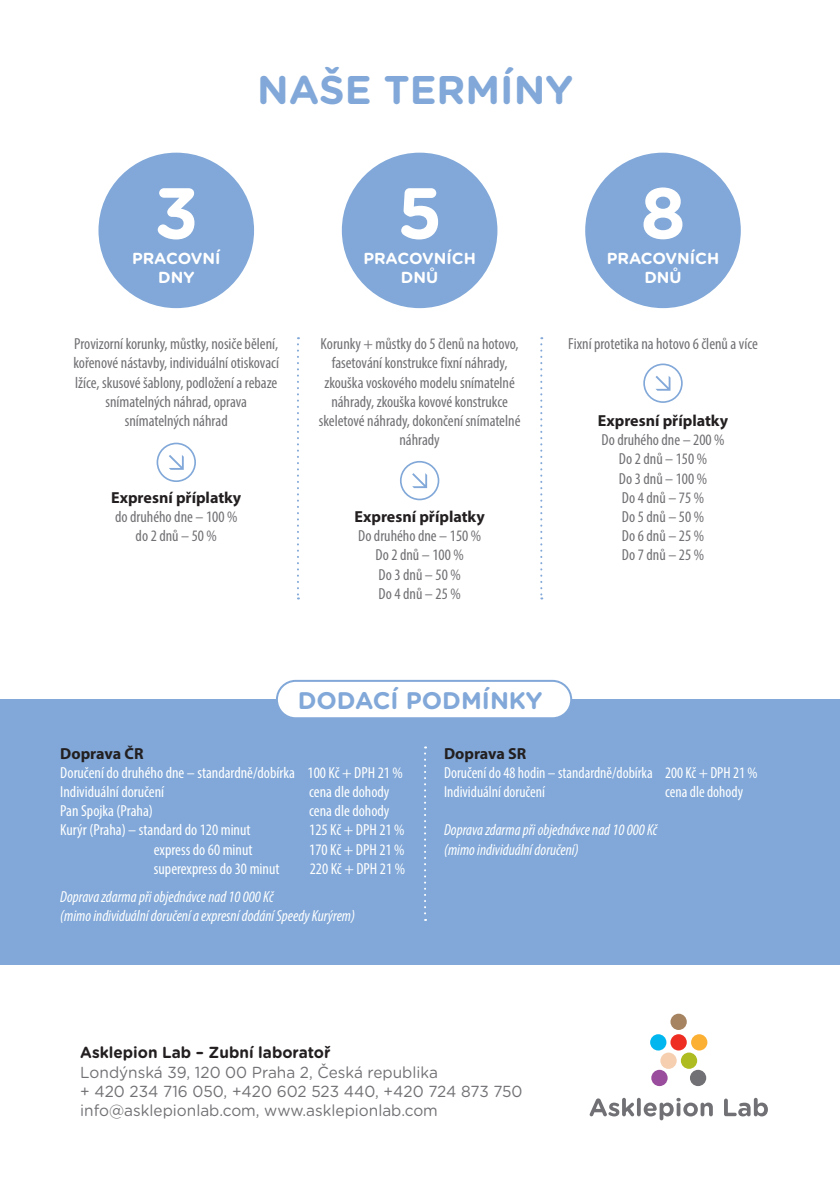
<style>
.page{position:relative;width:840px;height:1191px;background:#fff}
.page>*{position:absolute;margin:0;border:0;box-sizing:border-box;transform-origin:0 0}
.t1{font:700 72px "Gotham Rounded";color:#fff}
.t2{font:700 40px "Gotham Rounded";color:#81a8d8}
.t3{font:700 24px "Gotham Rounded";color:#81a8d8}
.t4{font:condensed 16px/19.2px "Myriad Pro";color:#717074;text-align:center}
.t5{font:condensed 16px/19.2px "Myriad Pro";color:#fff}
.t6{font:italic condensed 16px/19.2px "Myriad Pro";color:#fff}
.t7{font:16px/19.2px "Gotham Rounded";color:#717074;scale:.96 1}
.t8{font:700 16px "Myriad Pro";color:#231f20}
.t9{font:700 16px/19.2px "Gotham Rounded";color:#fff;text-align:center}
.t10{font:700 16px "Gotham Rounded";color:#231f20;scale:.96 1}
</style>
<div class="page">
<div style="left:98px;top:153px;width:156px;height:155px;background:#81a8d8;border-radius:50%"></div>
<div style="left:0;top:699px;width:839px;height:266px;background:#81a8d8"></div>
<div style="left:585px;top:153px;width:155px;height:155px;background:#81a8d8;border-radius:50%"></div>
<div style="left:341px;top:153px;width:156px;height:155px;background:#81a8d8;border-radius:50%"></div>
<div style="left:156px;top:442px;width:40px;height:40px;border:2px solid #81a8d8;border-radius:50%"></div>
<svg style="left:169px;top:455px;width:15px;height:15px"></svg>
<svg style="left:297px;top:337px;width:2px;height:262px"></svg>
<svg style="left:540px;top:337px;width:2px;height:262px"></svg>
<div style="left:399px;top:461px;width:40px;height:39px;border:2px solid #81a8d8;border-radius:50%"></div>
<svg style="left:412px;top:473px;width:15px;height:15px"></svg>
<div style="left:643px;top:363px;width:39px;height:40px;border:2px solid #81a8d8;border-radius:50%"></div>
<svg style="left:655px;top:376px;width:15px;height:15px"></svg>
<div style="left:277px;top:681px;width:294px;height:37px;background:#fff;border-radius:19px"></div>
<div style="left:276px;top:680px;width:296px;height:39px;border:2px solid #81a8d8;border-radius:19px"></div>
<svg style="left:424px;top:746px;width:2px;height:175px"></svg>
<div style="left:670px;top:1013px;width:16px;height:17px;background:#a68462;border-radius:50%"></div>
<div style="left:670px;top:1034px;width:16px;height:16px;background:#ee2e22;border-radius:50%"></div>
<div style="left:680px;top:1052px;width:16px;height:16px;background:#aebc21;border-radius:50%"></div>
<div style="left:689px;top:1069px;width:16px;height:17px;background:#717074;border-radius:50%"></div>
<div style="left:660px;top:1052px;width:16px;height:16px;background:#f5cfb0;border-radius:50%"></div>
<div style="left:651px;top:1069px;width:16px;height:17px;background:#9a4c9d;border-radius:50%"></div>
<div style="left:690px;top:1034px;width:17px;height:16px;background:#fbb033;border-radius:50%"></div>
<div style="left:649px;top:1034px;width:17px;height:16px;background:#00b6ef;border-radius:50%"></div>
<svg style="left:589px;top:1097px;width:44px;height:19px"></svg>
<svg style="left:636px;top:1097px;width:4px;height:19px"></svg>
<svg style="left:643px;top:1097px;width:69px;height:23px"></svg>
<svg style="left:724px;top:1097px;width:43px;height:19px"></svg>
<h2 class="t2" style="left:257px;top:61px;width:317px">NAŠE TERMÍNY</h2>
<h1 class="t1" style="left:154px;top:160px;width:46px">3</h1>
<h1 class="t1" style="left:397px;top:160px;width:47px">5</h1>
<h1 class="t1" style="left:640px;top:160px;width:47px">8</h1>
<p class="t9" style="left:132px;top:248px;width:90px">PRACOVNÍ<br>DNY</p>
<p class="t9" style="left:363px;top:248px;width:114px">PRACOVNÍCH<br>DNŮ</p>
<p class="t9" style="left:606px;top:248px;width:114px">PRACOVNÍCH<br>DNŮ</p>
<p class="t4" style="left:73px;top:334px;width:207px">Provizorní korunky, můstky, nosiče bělení, kořenové nástavby, individuální otiskovací lžíce, skusové šablony, podložení a rebaze snímatelných náhrad, oprava snímatelných náhrad</p>
<p class="t8" style="left:111px;top:487px;width:132px">Expresní příplatky</p>
<p class="t4" style="left:115px;top:507px;width:124px">do druhého dne – 100 % do 2 dnů – 50 %</p>
<p class="t4" style="left:318px;top:334px;width:203px">Korunky + můstky do 5 členů na hotovo, fasetování konstrukce fixní náhrady, zkouška voskového modelu snímatelné náhrady, zkouška kovové konstrukce skeletové náhrady, dokončení snímatelné náhrady</p>
<p class="t8" style="left:354px;top:506px;width:132px">Expresní příplatky</p>
<p class="t4" style="left:358px;top:526px;width:124px">Do druhého dne – 150 %<br>Do 2 dnů – 100 %<br>Do 3 dnů – 50 %<br>Do 4 dnů – 25 %</p>
<p class="t4" style="left:567px;top:334px;width:191px">Fixní protetika na hotovo 6 členů a více</p>
<p class="t8" style="left:597px;top:410px;width:132px">Expresní příplatky</p>
<p class="t4" style="left:601px;top:430px;width:124px">Do druhého dne – 200 %<br>Do 2 dnů – 150 %<br>Do 3 dnů – 100 %<br>Do 4 dnů – 75 %<br>Do 5 dnů – 50 %<br>Do 6 dnů – 25 %<br>Do 7 dnů – 25 %</p>
<h3 class="t3" style="left:297px;top:682px;width:246px">DODACÍ PODMÍNKY</h3>
<p class="t8" style="left:444px;top:742px;width:84px">Doprava SR</p>
<p class="t5" style="left:444px;top:762px;width:315px">Doručení do 48 hodin – standardně/dobírka 200 Kč + DPH 21 %<br>Individuální doručení</p>
<p class="t8" style="left:60px;top:742px;width:85px">Doprava ČR</p>
<p class="t5" style="left:60px;top:762px;width:344px">Doručení do druhého dne – standardně/dobírka 100 Kč + DPH 21 %<br>Individuální doručení</p>
<p class="t5" style="left:309px;top:782px;width:82px">cena dle dohody</p>
<p class="t5" style="left:664px;top:782px;width:79px">cena dle dohody</p>
<p class="t5" style="left:60px;top:801px;width:94px">Pan Spojka (Praha)</p>
<p class="t5" style="left:309px;top:801px;width:82px">cena dle dohody</p>
<p class="t5" style="left:60px;top:820px;width:192px">Kurýr (Praha) – standard do 120 minut</p>
<p class="t5" style="left:309px;top:820px;width:97px">125 Kč + DPH 21 %</p>
<p class="t5" style="left:154px;top:839px;width:100px">express do 60 minut</p>
<p class="t5" style="left:309px;top:839px;width:97px">170 Kč + DPH 21 %</p>
<p class="t5" style="left:154px;top:858px;width:127px">superexpress do 30 minut</p>
<p class="t5" style="left:309px;top:858px;width:97px">220 Kč + DPH 21 %</p>
<p class="t6" style="left:60px;top:886px;width:296px">Doprava zdarma při objednávce nad 10 000 Kč<br>(mimo individuální doručení a expresní dodání Speedy Kurýrem)</p>
<p class="t6" style="left:444px;top:820px;width:215px">Doprava zdarma při objednávce nad 10 000 Kč (mimo individuální doručení)</p>
<p class="t10" style="left:80px;top:1041px;width:262px">Asklepion Lab – Zubní laboratoř</p>
<p class="t7" style="left:80px;top:1061px;width:462px">Londýnská 39, 120 00 Praha 2, Česká republika<br>+ 420 234 716 050, +420 602 523 440, +420 724 873 750 info@asklepionlab.com, www.asklepionlab.com</p>
</div>
